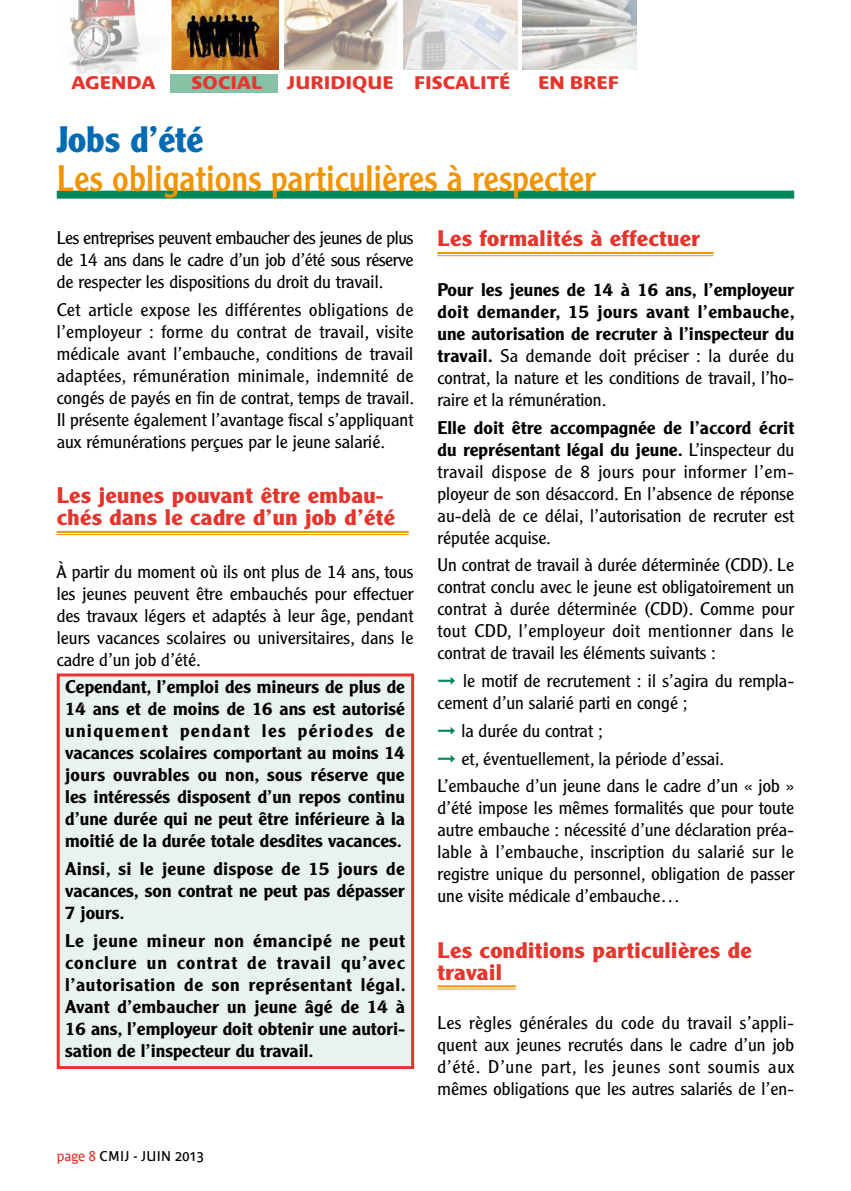
<style>
.page{position:relative;width:851px;height:1191px;background:#fff}
.page>*{position:absolute;margin:0;border:0;box-sizing:border-box;transform-origin:0 0}
.t1{font:36px "Clearface Gothic LH";color:#f29400}
.t2{font:700 36px "Clearface Gothic LH";color:#006ab2}
.t3{font:700 22px/22px "Clearface Gothic LH";letter-spacing:.02em;color:#e5352d;scale:1.1 1}
.t4{font:300 18px/22px "Clearface Gothic LH";color:#000;text-align:justify;scale:1.1 1}
.t5{font:500 18px/22px "Clearface Gothic LH";color:#000;text-align:justify;scale:1.1 1}
.t6{font:700 18px "Bienvenue Beta";color:#e5352d;scale:1.1 1}
.t7{font:14px "Bienvenue Beta";letter-spacing:.02em;color:#000}
.s1{color:#e5352d}
.s2{font-weight:300}
.s3{font-weight:500}
.s4{color:#008858}
</style>
<div class="page">
<div style="left:170px;top:74px;width:108px;height:19px;background:#87c2a7"></div>
<img style="left:522px;top:0;width:114px;height:69px">
<img style="left:403px;top:0;width:114px;height:69px">
<img style="left:284px;top:0;width:113px;height:69px">
<img style="left:171px;top:0;width:108px;height:69px">
<img style="left:69px;top:0;width:77px;height:74px">
<div style="left:57px;top:673px;width:357px;height:396px;background:#e9f3ed;border:3px solid #e5352d"></div>
<hr style="left:57px;top:531px;width:352px;height:2px;background:#f29400">
<hr style="left:57px;top:534px;width:352px;height:1px;background:#f29400">
<hr style="left:437px;top:252px;width:276px;height:2px;background:#f29400">
<hr style="left:437px;top:255px;width:276px;height:1px;background:#f29400">
<hr style="left:437px;top:985px;width:78px;height:2px;background:#f29400">
<hr style="left:437px;top:988px;width:78px;height:1px;background:#f29400">
<div style="left:57px;top:191px;width:737px;height:8px;background:#008858"></div>
<p class="t6" style="left:71px;top:72px;width:78px">AGENDA</p>
<p class="t6" style="left:191px;top:72px;width:66px">SOCIAL</p>
<p class="t6" style="left:287px;top:72px;width:205px">JURIDIQUE FISCALITÉ</p>
<p class="t6" style="left:538px;top:72px;width:75px">EN BREF</p>
<h1 class="t2" style="left:57px;top:118px;width:148px">Jobs d’été</h1>
<h1 class="t1" style="left:57px;top:155px;width:541px">Les obligations particulières à respecter</h1>
<p class="t4" style="left:57px;top:227px;width:326px">Les entreprises peuvent embaucher des jeunes de plus de 14 ans dans le cadre d’un job d’été sous réserve de respecter les dispositions du droit du travail.</p>
<p class="t4" style="left:57px;top:298px;width:326px">Cet article expose les différentes obligations de l’employeur : forme du contrat de travail, visite médicale avant l’embauche, conditions de travail adaptées, rémunération minimale, indemnité de congés de payés en fin de contrat, temps de travail.<br>Il présente également l’avantage fiscal s’appliquant aux rémunérations perçues par le jeune salarié.</p>
<p class="t3" style="left:57px;top:485px;width:309px">Les jeunes pouvant être embau&shy;chés dans le cadre d’un job d’été</p>
<p class="t4" style="left:57px;top:560px;width:326px">À partir du moment où ils ont plus de 14 ans, tous les jeunes peuvent être embauchés pour effectuer des travaux légers et adaptés à leur âge, pendant leurs vacances scolaires ou universitaires, dans le cadre d’un job d’été.</p>
<p class="t5" style="left:65px;top:676px;width:310px">Cependant, l’emploi des mineurs de plus de 14 ans et de moins de 16 ans est autorisé uniquement pendant les périodes de vacances scolaires comportant au moins 14 jours ouvrables ou non, sous réserve que les intéressés disposent d’un repos continu d’une durée qui ne peut être inférieure à la moitié de la durée totale desdites vacances.</p>
<p class="t5" style="left:65px;top:857px;width:310px">Ainsi, si le jeune dispose de 15 jours de vacances, son contrat ne peut pas dépasser 7 jours.</p>
<p class="t5" style="left:65px;top:929px;width:311px">Le jeune mineur non émancipé ne peut conclure un contrat de travail qu’avec l’autorisation de son représentant légal.<br>Avant d’embaucher un jeune âgé de 14 à 16 ans, l’employeur doit obtenir une autori&shy;sation de l’inspecteur du travail.</p>
<p class="t7" style="left:57px;top:1148px;width:149px"><span class="s1">page 8</span> CMIJ - JUIN 2013</p>
<p class="t3" style="left:437px;top:228px;width:240px">Les formalités à effectuer</p>
<p class="t5" style="left:437px;top:278px;width:326px">Pour les jeunes de 14 à 16 ans, l’employeur doit demander, 15 jours avant l’embauche, une autorisation de recruter à l’inspecteur du travail. <span class="s2">Sa demande doit préciser : la durée du contrat, la nature et les conditions de travail, l’ho&shy;raire et la rémunération.</span></p>
<p class="t4" style="left:437px;top:416px;width:326px"><span class="s3">Elle doit être accompagnée de l’accord écrit du représentant légal du jeune.</span> L’inspecteur du travail dispose de 8 jours pour informer l’em&shy;ployeur de son désaccord. En l’absence de réponse au-delà de ce délai, l’autorisation de recruter est réputée acquise.</p>
<p class="t4" style="left:437px;top:554px;width:326px">Un contrat de travail à durée déterminée (CDD). Le contrat conclu avec le jeune est obligatoirement un contrat à durée déterminée (CDD). Comme pour tout CDD, l’employeur doit mentionner dans le contrat de travail les éléments suivants :</p>
<p class="t4" style="left:437px;top:670px;width:326px"><span class="s4">➞</span> le motif de recrutement : il s’agira du rempla&shy;cement d’un salarié parti en congé ;</p>
<p class="t4" style="left:437px;top:716px;width:326px;line-height:27.6px;text-align:left"><span class="s4">➞</span> la durée du contrat ;<br><span class="s4">➞</span> et, éventuellement, la période d’essai.<br>L’embauche d’un jeune dans le cadre d’un « job »</p>
<p class="t4" style="left:437px;top:797px;width:326px">d’été impose les mêmes formalités que pour toute autre embauche : nécessité d’une déclaration préa&shy;lable à l’embauche, inscription du salarié sur le registre unique du personnel, obligation de passer une visite médicale d’embauche…</p>
<p class="t3" style="left:437px;top:939px;width:287px">Les conditions particulières de travail</p>
<p class="t4" style="left:437px;top:1012px;width:326px">Les règles générales du code du travail s’appli&shy;quent aux jeunes recrutés dans le cadre d’un job d’été. D’une part, les jeunes sont soumis aux mêmes obligations que les autres salariés de l’en-</p>
</div>
